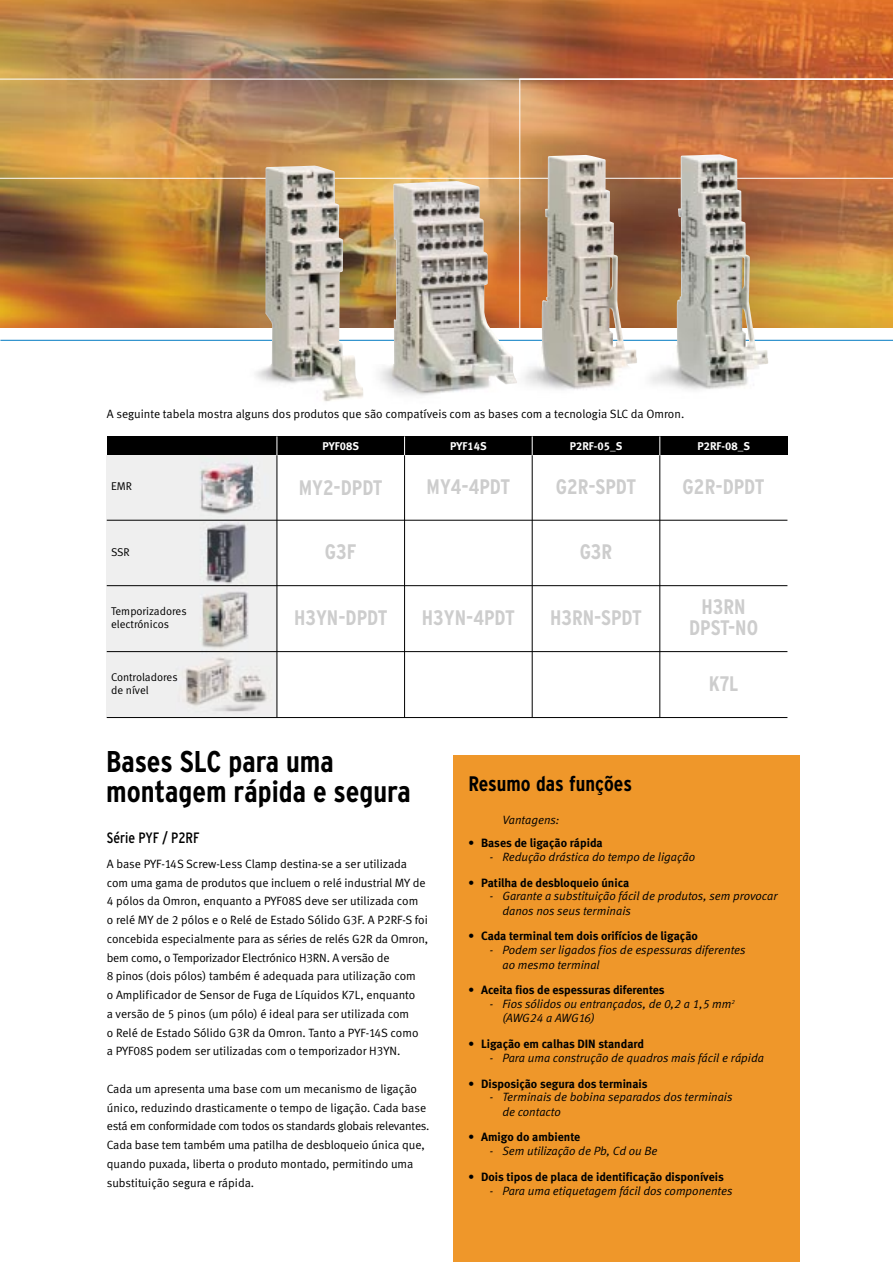
<style>
.page{position:relative;width:893px;height:1262px;background:#fff}
.page>*{position:absolute;margin:0;border:0;box-sizing:border-box;transform-origin:0 0}
.t1{font:700 condensed 30px/30px "Interstate";color:#000}
.t2{font:700 condensed 21px/21px "Interstate";color:#cdcdcd;text-align:center}
.t3{font:700 condensed 21px "Interstate";color:#000}
.t4{font:condensed 15px "Interstate";color:#000}
.t5{font:12px/18.8px "Meta Normal LF";color:#000}
.t6{font:italic 12px/14.4px "Meta Normal LF";color:#000}
.t7{font:12px "Meta Bold LF";color:#000}
.t8{font:11.25px/13.5px "Meta Normal LF";color:#000}
.t9{font:11.25px "Meta Bold LF";color:#fff}
</style>
<div class="page">
<img style="left:1px;top:0;width:891px;height:78px">
<img style="left:1px;top:78px;width:891px;height:250px">
<hr style="left:1px;top:340px;width:891px;height:1px;background:#007ac2">
<div style="left:453px;top:755px;width:347px;height:507px;background:#ef972a"></div>
<img style="left:506px;top:154px;width:262px;height:236px">
<img style="left:245px;top:166px;width:118px;height:236px">
<img style="left:371px;top:181px;width:146px;height:215px">
<img style="left:107px;top:455px;width:170px;height:262px">
<div style="left:107px;top:436px;width:680px;height:19px;background:#000"></div>
<hr style="left:107px;top:520px;width:680px;height:1px;background:#000">
<hr style="left:107px;top:585px;width:680px;height:1px;background:#000">
<hr style="left:107px;top:651px;width:680px;height:1px;background:#000">
<hr style="left:107px;top:717px;width:680px;height:1px;background:#000">
<hr style="left:404px;top:455px;width:1px;height:262px;background:#000">
<hr style="left:277px;top:455px;width:1px;height:262px;background:#000">
<hr style="left:532px;top:455px;width:1px;height:262px;background:#000">
<hr style="left:659px;top:455px;width:1px;height:262px;background:#000">
<svg style="left:659px;top:436px;width:1px;height:19px"></svg>
<svg style="left:532px;top:436px;width:1px;height:19px"></svg>
<svg style="left:404px;top:436px;width:1px;height:19px"></svg>
<svg style="left:277px;top:436px;width:1px;height:19px"></svg>
<p class="t5" style="left:107px;top:405px;width:579px">A seguinte tabela mostra alguns dos produtos que são compatíveis com as bases com a tecnologia SLC da Omron.</p>
<p class="t9" style="left:322px;top:441px;width:38px">PYF08S</p>
<p class="t9" style="left:450px;top:441px;width:38px">PYF14S</p>
<p class="t9" style="left:569px;top:441px;width:54px">P2RF-05_S</p>
<p class="t9" style="left:697px;top:441px;width:54px">P2RF-08_S</p>
<p class="t8" style="left:111px;top:480px;width:22px">EMR</p>
<h2 class="t2" style="left:299px;top:478px;width:85px">MY2-DPDT</h2>
<h2 class="t2" style="left:426px;top:478px;width:85px">MY4-4PDT</h2>
<h2 class="t2" style="left:555px;top:478px;width:82px">G2R-SPDT</h2>
<h2 class="t2" style="left:682px;top:478px;width:84px">G2R-DPDT</h2>
<p class="t8" style="left:111px;top:546px;width:20px">SSR</p>
<h2 class="t2" style="left:325px;top:543px;width:33px">G3F</h2>
<h2 class="t2" style="left:579px;top:543px;width:34px">G3R</h2>
<p class="t8" style="left:111px;top:605px;width:77px">Temporizadores electrónicos</p>
<h2 class="t2" style="left:294px;top:609px;width:95px">H3YN-DPDT</h2>
<h2 class="t2" style="left:422px;top:609px;width:95px">H3YN-4PDT</h2>
<h2 class="t2" style="left:550px;top:609px;width:93px">H3RN-SPDT</h2>
<h2 class="t2" style="left:689px;top:598px;width:70px">H3RN<br>DPST-NO</h2>
<p class="t8" style="left:111px;top:670px;width:68px">Controladores de nível</p>
<h2 class="t2" style="left:708px;top:674px;width:31px">K7L</h2>
<h1 class="t1" style="left:106px;top:748px;width:306px">Bases SLC para uma montagem rápida e segura</h1>
<p class="t4" style="left:107px;top:832px;width:94px">Série PYF / P2RF</p>
<p class="t5" style="left:107px;top:855px;width:323px">A base PYF-14S Screw-Less Clamp destina-se a ser utilizada com uma gama de produtos que incluem o relé industrial MY de 4 pólos da Omron, enquanto a PYF08S deve ser utilizada com<br>o relé MY de 2 pólos e o Relé de Estado Sólido G3F. A P2RF-S foi concebida especialmente para as séries de relés G2R da Omron, bem como, o Temporizador Electrónico H3RN. A versão de<br>8 pinos (dois pólos) também é adequada para utilização com<br>o Amplificador de Sensor de Fuga de Líquidos K7L, enquanto<br>a versão de 5 pinos (um pólo) é ideal para ser utilizada com<br>o Relé de Estado Sólido G3R da Omron. Tanto a PYF-14S como<br>a PYF08S podem ser utilizadas com o temporizador H3YN.</p>
<p class="t5" style="left:107px;top:1080px;width:324px">Cada um apresenta uma base com um mecanismo de ligação único, reduzindo drasticamente o tempo de ligação. Cada base está em conformidade com todos os standards globais relevantes.<br>Cada base tem também uma patilha de desbloqueio única que, quando puxada, liberta o produto montado, permitindo uma substituição segura e rápida.</p>
<h2 class="t3" style="left:468px;top:775px;width:165px">Resumo das funções</h2>
<p class="t6" style="left:502px;top:813px;width:59px">Vantagens:</p>
<p class="t7" style="left:468px;top:838px;width:136px">• Bases de ligação rápida</p>
<p class="t6" style="left:489px;top:850px;width:207px">- Redução drástica do tempo de ligação</p>
<p class="t7" style="left:468px;top:877px;width:162px">• Patilha de desbloqueio única</p>
<p class="t6" style="left:502px;top:890px;width:276px;text-indent:-13px">- Garante a substituição fácil de produtos, sem provocar danos nos seus terminais</p>
<p class="t7" style="left:468px;top:931px;width:231px">• Cada terminal tem dois orifícios de ligação</p>
<p class="t6" style="left:502px;top:943px;width:245px;text-indent:-13px">- Podem ser ligados fios de espessuras diferentes ao mesmo terminal</p>
<p class="t7" style="left:468px;top:985px;width:198px">• Aceita fios de espessuras diferentes</p>
<p class="t6" style="left:502px;top:997px;width:234px;text-indent:-13px">- Fios sólidos ou entrançados, de 0,2 a 1,5 mm<sup>2 </sup>(AWG24 a AWG16)</p>
<p class="t7" style="left:468px;top:1039px;width:177px">• Ligação em calhas DIN standard</p>
<p class="t6" style="left:489px;top:1051px;width:276px">- Para uma construção de quadros mais fácil e rápida</p>
<p class="t7" style="left:468px;top:1078px;width:181px">• Disposição segura dos terminais</p>
<p class="t6" style="left:502px;top:1091px;width:232px;text-indent:-13px">- Terminais de bobina separados dos terminais de contacto</p>
<p class="t7" style="left:468px;top:1132px;width:113px">• Amigo do ambiente</p>
<p class="t6" style="left:489px;top:1144px;width:169px">- Sem utilização de Pb, Cd ou Be</p>
<p class="t7" style="left:468px;top:1171px;width:257px">• Dois tipos de placa de identificação disponíveis</p>
<p class="t6" style="left:489px;top:1184px;width:244px">- Para uma etiquetagem fácil dos componentes</p>
</div>
